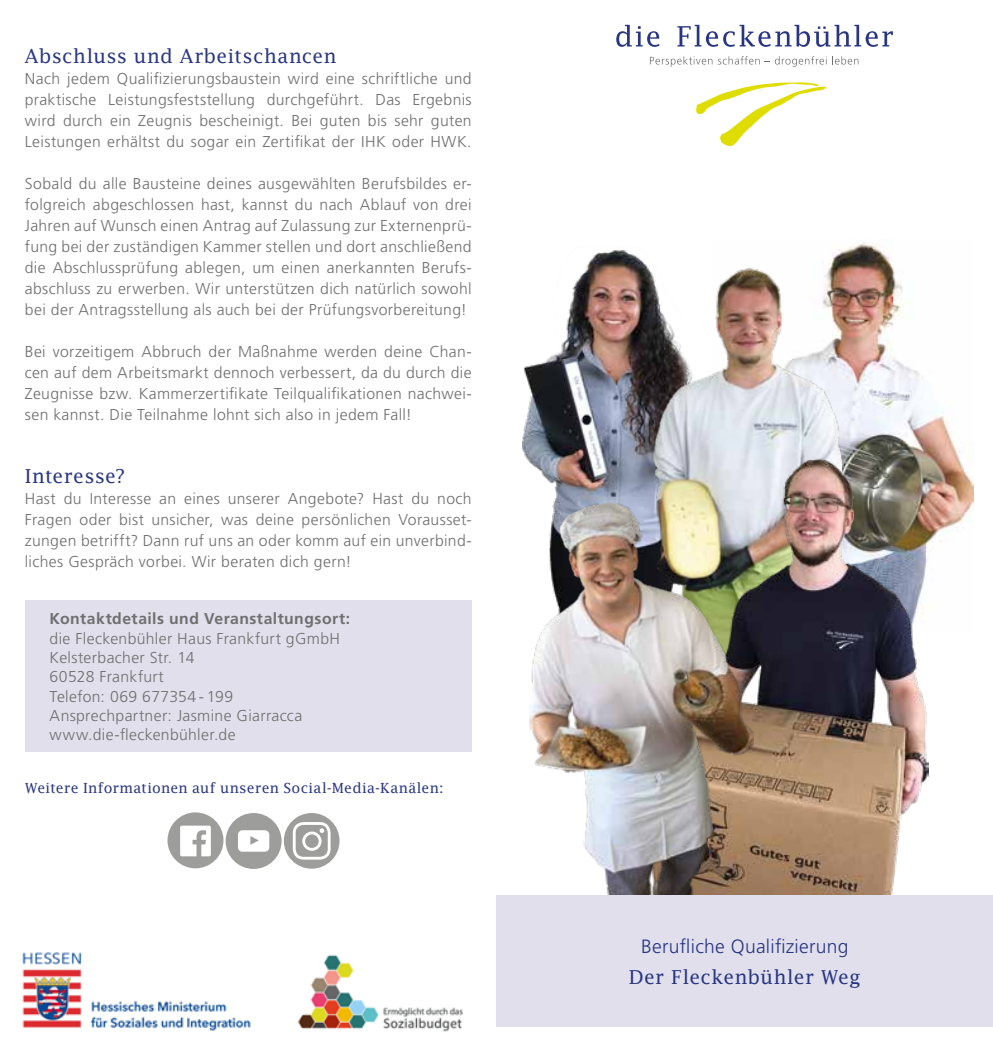
<style>
.page{position:relative;width:993px;height:1052px;background:#fff}
.page>*{position:absolute;margin:0;border:0;box-sizing:border-box;transform-origin:0 0}
.t1{font:19.25px "Lucida Fax";letter-spacing:.02em;color:#283583}
.t2{font:300 19.25px "Frutiger LT Std";letter-spacing:.015em;color:#283583}
.t3{font:300 15.75px/21px "Frutiger LT Std";letter-spacing:.025em;color:#706f6f;text-align:justify}
.t4{font:700 15.75px "Frutiger LT Std";letter-spacing:.03em;color:#706f6f}
.t5{font:14px "Lucida Fax";letter-spacing:.02em;color:#283583}
</style>
<div class="page">
<svg style="left:696px;top:82px;width:130px;height:64px"></svg>
<svg style="left:650px;top:56px;width:176px;height:11px"></svg>
<svg style="left:832px;top:56px;width:26px;height:9px"></svg>
<svg style="left:616px;top:25px;width:43px;height:22px"></svg>
<svg style="left:677px;top:25px;width:40px;height:22px"></svg>
<svg style="left:723px;top:25px;width:169px;height:22px"></svg>
<img style="left:828px;top:242px;width:144px;height:307px">
<img style="left:522px;top:250px;width:125px;height:250px">
<img style="left:646px;top:265px;width:202px;height:185px">
<img style="left:641px;top:450px;width:287px;height:445px">
<img style="left:529px;top:500px;width:227px;height:395px">
<div style="left:496px;top:895px;width:496px;height:132px;background:#e0dfeb"></div>
<div style="left:225px;top:813px;width:56px;height:56px;background:#9d9d9c;border-radius:50%"></div>
<svg style="left:238px;top:830px;width:31px;height:21px"></svg>
<div style="left:167px;top:812px;width:56px;height:56px;background:#9d9d9c;border-radius:50%"></div>
<svg style="left:180px;top:825px;width:31px;height:31px"></svg>
<div style="left:284px;top:813px;width:55px;height:55px;background:#9d9d9c;border-radius:50%"></div>
<svg style="left:291px;top:820px;width:41px;height:41px"></svg>
<div style="left:302px;top:831px;width:19px;height:20px;border:3px solid #fff;border-radius:50%"></div>
<div style="left:25px;top:600px;width:446px;height:152px;background:#e0dfeb"></div>
<img style="left:22px;top:952px;width:441px;height:80px">
<p class="t1" style="left:25px;top:45px;width:313px">Abschluss und Arbeitschancen</p>
<p class="t3" style="left:25px;top:68px;width:448px">Nach jedem Qualifizierungsbaustein wird eine schriftliche und praktische Leistungsfeststellung durchgeführt. Das Ergebnis wird durch ein Zeugnis bescheinigt. Bei guten bis sehr guten Leistungen erhältst du sogar ein Zertifikat der IHK oder HWK.</p>
<p class="t3" style="left:25px;top:173px;width:448px">Sobald du alle Bausteine deines ausgewählten Berufsbildes er&shy;folgreich abgeschlossen hast, kannst du nach Ablauf von drei Jahren auf Wunsch einen Antrag auf Zulassung zur Externenprü&shy;fung bei der zuständigen Kammer stellen und dort anschließend die Abschlussprüfung ablegen, um einen anerkannten Berufs&shy;abschluss zu erwerben. Wir unterstützen dich natürlich sowohl bei der Antragsstellung als auch bei der Prüfungsvorbereitung!</p>
<p class="t3" style="left:25px;top:341px;width:448px">Bei vorzeitigem Abbruch der Maßnahme werden deine Chan&shy;cen auf dem Arbeitsmarkt dennoch verbessert, da du durch die Zeugnisse bzw. Kammerzertifikate Teilqualifikationen nachwei&shy;sen kannst. Die Teilnahme lohnt sich also in jedem Fall!</p>
<p class="t1" style="left:25px;top:465px;width:102px">Interesse?</p>
<p class="t3" style="left:25px;top:488px;width:448px">Hast du Interesse an eines unserer Angebote? Hast du noch Fragen oder bist unsicher, was deine persönlichen Vorausset&shy;zungen betrifft? Dann ruf uns an oder komm auf ein unverbind&shy;liches Gespräch vorbei. Wir beraten dich gern!</p>
<p class="t4" style="left:50px;top:610px;width:302px">Kontaktdetails und Veranstaltungsort:</p>
<p class="t3" style="left:50px;top:629px;width:292px;line-height:19.2px;text-align:left">die Fleckenbühler Haus Frankfurt gGmbH<br>Kelsterbacher Str. 14<br>60528 Frankfurt<br>Telefon: 069 677354 - 199<br>Ansprechpartner: Jasmine Giarracca www.die-fleckenbühler.de</p>
<p class="t5" style="left:25px;top:779px;width:420px">Weitere Informationen auf unseren Social-Media-Kanälen:</p>
<p class="t2" style="left:641px;top:935px;width:209px">Berufliche Qualifizierung</p>
<p class="t1" style="left:628px;top:966px;width:233px">Der Fleckenbühler Weg</p>
</div>
